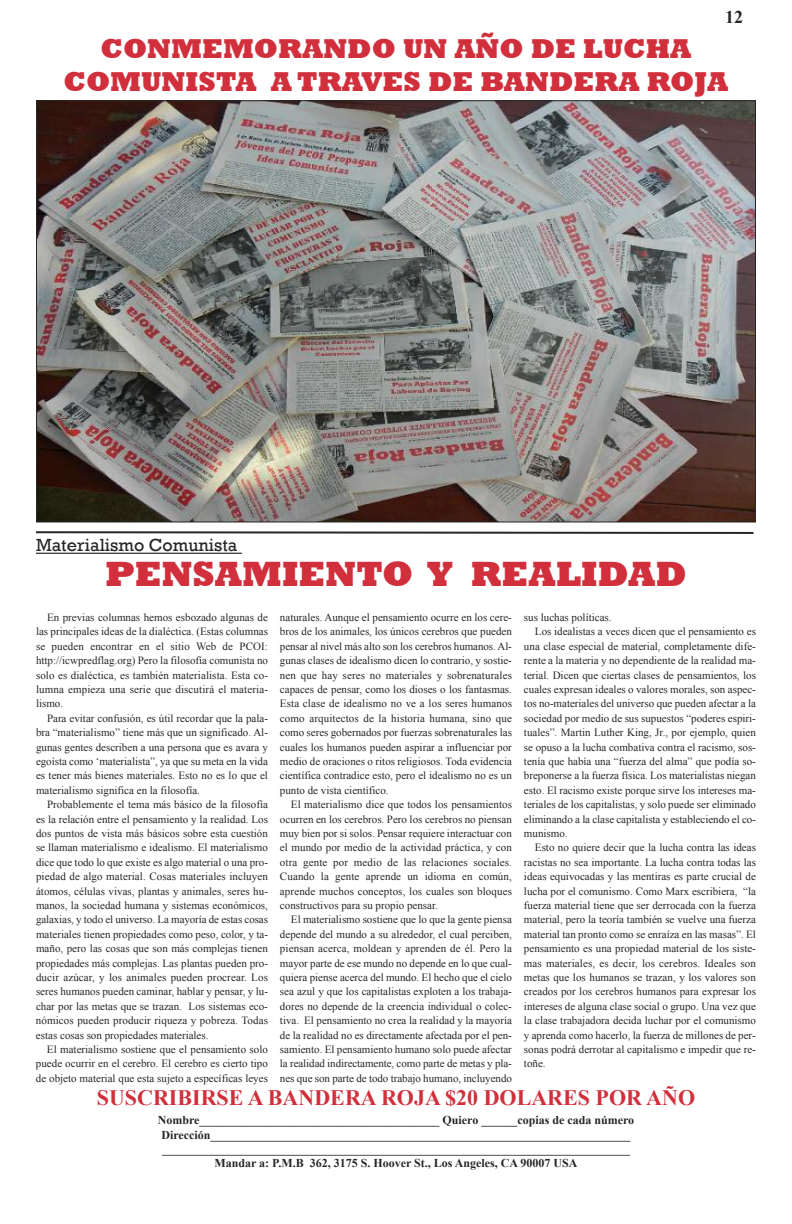
<style>
.page{position:relative;width:792px;height:1224px;background:#fff}
.page>*{position:absolute;margin:0;border:0;box-sizing:border-box;transform-origin:0 0}
.t1{font:800 36px "Rockwell";color:#d12f3b}
.t2{font:800 28px/33.6px "Rockwell";color:#d12f3b;text-align:center}
.t3{font:700 22px "Times New Roman";color:#d12f3b}
.t4{font:18px "Rockwell";color:#272627}
.t5{font:700 18px "Times New Roman";color:#272627}
.t6{font:700 12px/14.4px "Times New Roman";color:#272627;text-align:center}
.t7{font:11px/14.4px "Times New Roman";color:#272627;text-align:justify}
</style>
<div class="page">
<img style="left:38px;top:102px;width:716px;height:418px">
<hr style="left:36px;top:553px;width:206px;height:1px;background:#272627">
<svg style="left:36px;top:531px;width:718px;height:3px;background:#6e6d6e"></svg>
<h3 class="t5" style="left:725px;top:7px;width:19px">12</h3>
<h2 class="t2" style="left:64px;top:31px;width:666px">CONMEMORANDO UN AÑO DE LUCHA<br>COMUNISTA A TRAVES DE BANDERA ROJA</h2>
<h3 class="t4" style="left:36px;top:534px;width:203px">Materialismo Comunista</h3>
<h1 class="t1" style="left:105px;top:552px;width:583px">PENSAMIENTO Y REALIDAD</h1>
<p class="t7" style="left:36px;top:610px;width:234px;text-indent:11px">En previas columnas hemos esbozado algunas de las principales ideas de la dialéctica. (Estas columnas se pueden encontrar en el sitio Web de PCOI: http://icwpredflag.org) Pero la filosofía comunista no solo es dialéctica, es también materialista. Esta co&shy;lumna empieza una serie que discutirá el materia&shy;lismo.</p>
<p class="t7" style="left:36px;top:711px;width:234px;text-indent:11px">Para evitar confusión, es útil recordar que la pala&shy;bra “materialismo” tiene más que un significado. Al&shy;gunas gentes describen a una persona que es avara y egoísta como ‘materialista”, ya que su meta en la vida es tener más bienes materiales. Esto no es lo que el materialismo significa en la filosofía.</p>
<p class="t7" style="left:36px;top:797px;width:234px;text-indent:11px">Probablemente el tema más básico de la filosofía es la relación entre el pensamiento y la realidad. Los dos puntos de vista más básicos sobre esta cuestión se llaman materialismo e idealismo. El materialismo dice que todo lo que existe es algo material o una pro&shy;piedad de algo material. Cosas materiales incluyen átomos, células vivas, plantas y animales, seres hu&shy;manos, la sociedad humana y sistemas económicos, galaxias, y todo el universo. La mayoría de estas cosas materiales tienen propiedades como peso, color, y ta&shy;maño, pero las cosas que son más complejas tienen propiedades más complejas. Las plantas pueden pro&shy;ducir azúcar, y los animales pueden procrear. Los seres humanos pueden caminar, hablar y pensar, y lu&shy;char por las metas que se trazan. Los sistemas eco&shy;nómicos pueden producir riqueza y pobreza. Todas estas cosas son propiedades materiales.</p>
<p class="t7" style="left:36px;top:1042px;width:234px;text-indent:11px">El materialismo sostiene que el pensamiento solo puede ocurrir en el cerebro. El cerebro es cierto tipo de objeto material que esta sujeto a específicas leyes</p>
<p class="t7" style="left:524px;top:610px;width:89px">sus luchas políticas.</p>
<p class="t7" style="left:535px;top:624px;width:222px">Los idealistas a veces dicen que el pensamiento es</p>
<p class="t7" style="left:524px;top:639px;width:234px">una clase especial de material, completamente dife-</p>
<p class="t7" style="left:524px;top:653px;width:234px">rente a la materia y no dependiente de la realidad ma-</p>
<p class="t7" style="left:524px;top:668px;width:233px">terial. Dicen que ciertas clases de pensamientos, los</p>
<p class="t7" style="left:524px;top:682px;width:234px">cuales expresan ideales o valores morales, son aspec-</p>
<p class="t7" style="left:524px;top:696px;width:234px">tos no-materiales del universo que pueden afectar a la</p>
<p class="t7" style="left:524px;top:711px;width:234px">sociedad por medio de sus supuestos “poderes espiri-</p>
<p class="t7" style="left:524px;top:725px;width:233px">tuales”. Martin Luther King, Jr., por ejemplo, quien</p>
<p class="t7" style="left:524px;top:740px;width:234px">se opuso a la lucha combativa contra el racismo, sos-</p>
<p class="t7" style="left:524px;top:754px;width:234px">tenía que había una “fuerza del alma” que podía so-</p>
<p class="t7" style="left:524px;top:768px;width:234px">breponerse a la fuerza física. Los materialistas niegan</p>
<p class="t7" style="left:524px;top:783px;width:234px">esto. El racismo existe porque sirve los intereses ma-</p>
<p class="t7" style="left:524px;top:797px;width:233px">teriales de los capitalistas, y solo puede ser eliminado</p>
<p class="t7" style="left:524px;top:812px;width:233px">eliminando a la clase capitalista y estableciendo el co-</p>
<p class="t7" style="left:524px;top:826px;width:45px">munismo.</p>
<p class="t7" style="left:535px;top:840px;width:222px">Esto no quiere decir que la lucha contra las ideas</p>
<p class="t7" style="left:524px;top:855px;width:233px">racistas no sea importante. La lucha contra todas las</p>
<p class="t7" style="left:524px;top:869px;width:233px">ideas equivocadas y las mentiras es parte crucial de</p>
<p class="t7" style="left:524px;top:884px;width:234px">lucha por el comunismo. Como Marx escribiera, “la</p>
<p class="t7" style="left:524px;top:898px;width:234px">fuerza material tiene que ser derrocada con la fuerza</p>
<p class="t7" style="left:524px;top:912px;width:234px">material, pero la teoría también se vuelve una fuerza</p>
<p class="t7" style="left:524px;top:927px;width:234px">material tan pronto como se enraíza en las masas”. El</p>
<p class="t7" style="left:524px;top:941px;width:234px">pensamiento es una propiedad material de los siste-</p>
<p class="t7" style="left:524px;top:956px;width:234px">mas materiales, es decir, los cerebros. Ideales son</p>
<p class="t7" style="left:524px;top:970px;width:234px">metas que los humanos se trazan, y los valores son</p>
<p class="t7" style="left:524px;top:984px;width:233px">creados por los cerebros humanos para expresar los</p>
<p class="t7" style="left:524px;top:999px;width:234px">intereses de alguna clase social o grupo. Una vez que</p>
<p class="t7" style="left:524px;top:1013px;width:234px">la clase trabajadora decida luchar por el comunismo</p>
<p class="t7" style="left:524px;top:1028px;width:233px">y aprenda como hacerlo, la fuerza de millones de per-</p>
<p class="t7" style="left:524px;top:1042px;width:234px">sonas podrá derrotar al capitalismo e impedir que re-</p>
<p class="t7" style="left:524px;top:1056px;width:23px">toñe.</p>
<p class="t7" style="left:280px;top:610px;width:234px">naturales. Aunque el pensamiento ocurre en los cere&shy;bros de los animales, los únicos cerebros que pueden pensar al nivel más alto son los cerebros humanos. Al&shy;gunas clases de idealismo dicen lo contrario, y sostie&shy;nen que hay seres no materiales y sobrenaturales capaces de pensar, como los dioses o los fantasmas.<br>Esta clase de idealismo no ve a los seres humanos como arquitectos de la historia humana, sino que como seres gobernados por fuerzas sobrenaturales las cuales los humanos pueden aspirar a influenciar por medio de oraciones o ritos religiosos. Toda evidencia científica contradice esto, pero el idealismo no es un punto de vista científico.</p>
<p class="t7" style="left:280px;top:797px;width:234px;text-indent:11px">El materialismo dice que todos los pensamientos ocurren en los cerebros. Pero los cerebros no piensan muy bien por si solos. Pensar requiere interactuar con el mundo por medio de la actividad práctica, y con otra gente por medio de las relaciones sociales.<br>Cuando la gente aprende un idioma en común, aprende muchos conceptos, los cuales son bloques constructivos para su propio pensar.</p>
<p class="t7" style="left:280px;top:912px;width:234px;text-indent:11px">El materialismo sostiene que lo que la gente piensa depende del mundo a su alrededor, el cual perciben, piensan acerca, moldean y aprenden de él. Pero la mayor parte de ese mundo no depende en lo que cual&shy;quiera piense acerca del mundo. El hecho que el cielo sea azul y que los capitalistas exploten a los trabaja&shy;dores no depende de la creencia individual o colec&shy;tiva. El pensamiento no crea la realidad y la mayoría de la realidad no es directamente afectada por el pen&shy;samiento. El pensamiento humano solo puede afectar la realidad indirectamente, como parte de metas y pla&shy;nes que son parte de todo trabajo humano, incluyendo</p>
<h3 class="t3" style="left:97px;top:1085px;width:600px">SUSCRIBIRSE A BANDERA ROJA $20 DOLARES POR AÑO</h3>
<p class="t6" style="left:158px;top:1113px;width:478px">Nombre________________________________________ Quiero ______copias de cada número Dirección______________________________________________________________________ ______________________________________________________________________________ Mandar a: P.M.B 362, 3175 S. Hoover St., Los Angeles, CA 90007 USA</p>
</div>
